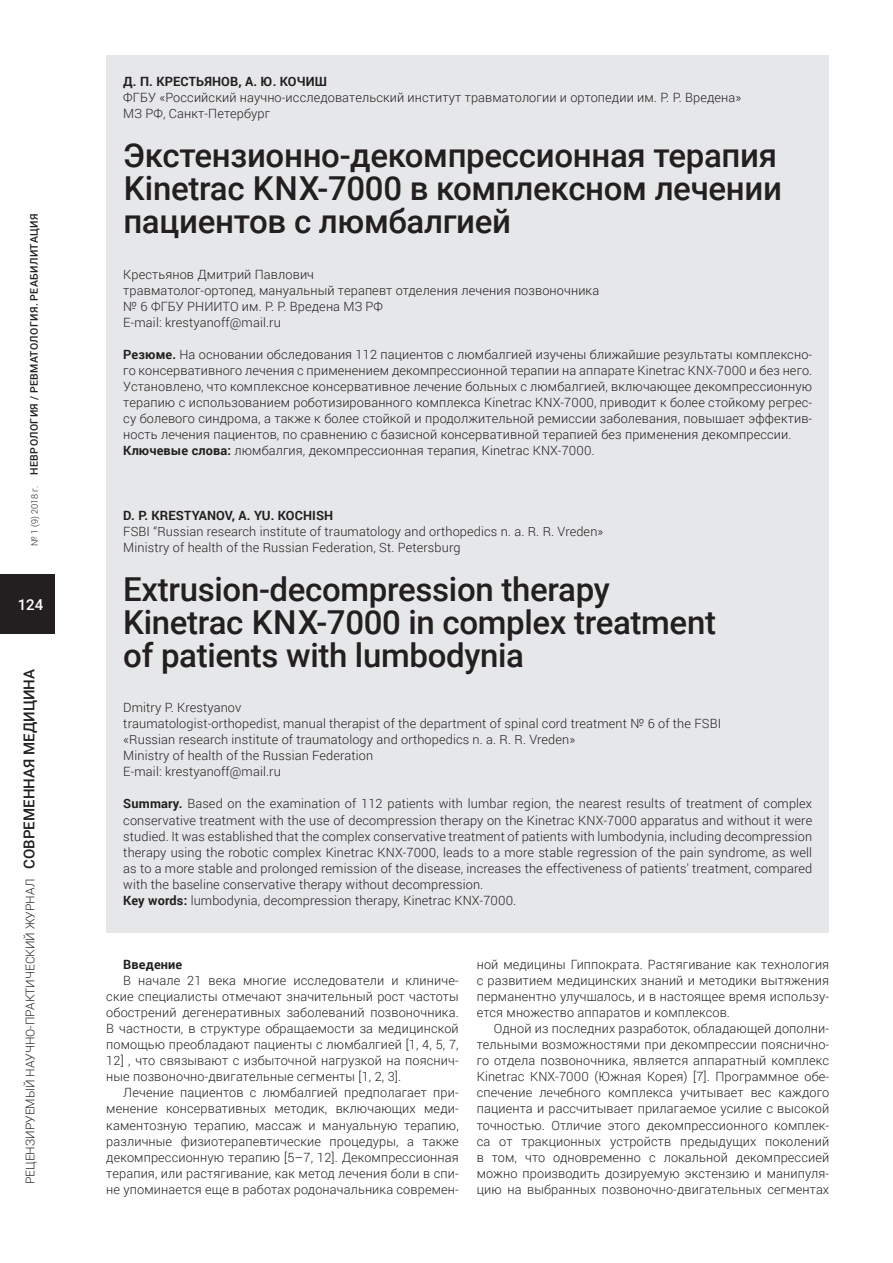
<style>
.page{position:relative;width:893px;height:1263px;background:#fff}
.page>*{position:absolute;margin:0;border:0;box-sizing:border-box;transform-origin:0 0}
.t1{font:500 33px/33px "Roboto";letter-spacing:-.01em;color:#231f20}
.t2{font:500 15px "Roboto";color:#fff}
.TEXT{font:300 12.75px/16px "Roboto";letter-spacing:.01em;color:#231f20;text-align:justify}
.TEXT-2{font:700 12.75px "Roboto";letter-spacing:.01em;color:#231f20}
.t3{font:300 12px "Roboto";color:#231f20}
.t4{font:500 10.5px "Roboto";letter-spacing:.035em;color:#231f20}
.s1{font-weight:300;font-size:9px}
.s2{font-weight:500;font-size:15px}
.s3{font-weight:700}
</style>
<div class="page">
<div style="left:0;top:574px;width:54px;height:60px;background:#231f20"></div>
<div style="left:106px;top:55px;width:723px;height:877px;background:#e6e7e9"></div>
<p class="t4" style="left:27px;top:546px;width:333px;rotate:-90deg"><span class="s1">№ 1 (9) 2018 г.</span> Неврология / Ревматология. Реабилитация</p>
<p class="t2" style="left:18px;top:594px;width:27px">124</p>
<p class="t3" style="left:23px;top:1184px;width:517px;rotate:-90deg">РЕЦЕНЗИРУЕМЫЙ НАУЧНО-ПРАКТИЧЕСКИЙ ЖУРНАЛ <span class="s2">СОВРЕМЕННАЯ МЕДИЦИНА</span></p>
<p class="TEXT-2" style="left:123px;top:74px;width:205px">Д. П. КРЕСТЬЯНОВ, А. Ю. КОЧИШ</p>
<p class="TEXT" style="left:123px;top:90px;width:619px">ФГБУ «Российский научно-исследовательский институт травматологии и ортопедии им. Р. Р. Вредена»</p>
<p class="TEXT" style="left:123px;top:106px;width:148px">МЗ РФ, Санкт-Петербург</p>
<p class="t1" style="left:123px;top:138px;width:660px">Экстензионно-декомпрессионная терапия kinetrac knx-7000 в комплексном лечении пациентов с люмбалгией</p>
<p class="TEXT" style="left:123px;top:266px;width:192px">Крестьянов Дмитрий Павлович</p>
<p class="TEXT" style="left:123px;top:282px;width:477px">травматолог-ортопед, мануальный терапевт отделения лечения позвоночника</p>
<p class="TEXT" style="left:123px;top:298px;width:261px">№ 6 ФГБУ РНИИТО им. Р. Р. Вредена МЗ РФ</p>
<p class="TEXT" style="left:123px;top:314px;width:159px">E-mail: krestyanoff@mail.ru</p>
<p class="TEXT" style="left:123px;top:347px;width:690px"><span class="s3">РЕЗЮМЕ.</span> На основании обследования 112 пациентов с люмбалгией изучены ближайшие результаты комплексно&shy;го консервативного лечения с применением декомпрессионной терапии на аппарате Kinetrac KNX-7000 и без него.<br>Установлено, что комплексное консервативное лечение больных с люмбалгией, включающее декомпрессионную терапию с использованием роботизированного комплекса Kinetrac KNX-7000, приводит к более стойкому регрес&shy;су болевого синдрома, а также к более стойкой и продолжительной ремиссии заболевания, повышает эффектив&shy;ность лечения пациентов, по сравнению с базисной консервативной терапией без применения декомпрессии.</p>
<p class="TEXT" style="left:123px;top:443px;width:473px"><span class="s3">КЛЮЧЕВЫЕ СЛОВА:</span> люмбалгия, декомпрессионная терапия, Kinetrac KNX-7000.</p>
<p class="TEXT-2" style="left:123px;top:507px;width:211px">D. P. KRESTYANOV, A. YU. KOCHISH</p>
<p class="TEXT" style="left:123px;top:523px;width:481px">FSBI “Russian research institute of traumatology and orthopedics n. a. R. R. Vreden»</p>
<p class="TEXT" style="left:123px;top:539px;width:339px">Ministry of health of the Russian Federation, St. Petersburg</p>
<p class="t1" style="left:123px;top:571px;width:488px">Extrusion-decompression therapy</p>
<p class="t1" style="left:123px;top:604px;width:594px">Kinetrac knx-7000 in complex treatment</p>
<p class="t1" style="left:123px;top:637px;width:402px">of patients with lumbodynia</p>
<p class="TEXT" style="left:123px;top:700px;width:120px">Dmitry P. Krestyanov</p>
<p class="TEXT" style="left:123px;top:716px;width:599px">traumatologist-orthopedist, manual therapist of the department of spinal cord treatment № 6 of the FSBI</p>
<p class="TEXT" style="left:123px;top:732px;width:453px">«Russian research institute of traumatology and orthopedics n. a. R. R. Vreden»</p>
<p class="TEXT" style="left:123px;top:748px;width:251px">Ministry of health of the Russian Federation</p>
<p class="TEXT" style="left:123px;top:764px;width:159px">E-mail: krestyanoff@mail.ru</p>
<p class="TEXT" style="left:123px;top:796px;width:690px"><span class="s3">SUMMARY.</span> Based on the examination of 112 patients with lumbar region, the nearest results of treatment of complex conservative treatment with the use of decompression therapy on the Kinetrac KNX-7000 apparatus and without it were studied. It was established that the complex conservative treatment of patients with lumbodynia, including decompression therapy using the robotic complex Kinetrac KNX-7000, leads to a more stable regression of the pain syndrome, as well as to a more stable and prolonged remission of the disease, increases the effectiveness of patients' treatment, compared with the baseline conservative therapy without decompression.</p>
<p class="TEXT" style="left:123px;top:892px;width:394px"><span class="s3">KEY WORDS:</span> lumbodynia, decompression therapy, Kinetrac KNX-7000.</p>
<p class="TEXT-2" style="left:123px;top:957px;width:60px">ВВЕДЕНИЕ</p>
<p class="TEXT" style="left:106px;top:973px;width:354px;text-indent:17px">В начале 21 века многие исследователи и клиниче&shy;ские специалисты отмечают значительный рост частоты обострений дегенеративных заболеваний позвоночника.<br>В частности, в структуре обращаемости за медицинской помощью преобладают пациенты с люмбалгией [1, 4, 5, 7, 12] , что связывают с избыточной нагрузкой на пояснич&shy;ные позвоночно-двигательные сегменты [1, 2, 3].</p>
<p class="TEXT" style="left:106px;top:1085px;width:354px;text-indent:17px">Лечение пациентов с люмбалгией предполагает при&shy;менение консервативных методик, включающих меди&shy;каментозную терапию, массаж и мануальную терапию, различные физиотерапевтические процедуры, а также декомпрессионную терапию [5–7, 12]. Декомпрессионная терапия, или растягивание, как метод лечения боли в спи&shy;не упоминается еще в работах родоначальника современ-</p>
<p class="TEXT" style="left:477px;top:956px;width:354px">ной медицины Гиппократа. Растягивание как технология с развитием медицинских знаний и методики вытяжения перманентно улучшалось, и в настоящее время использу&shy;ется множество аппаратов и комплексов.</p>
<p class="TEXT" style="left:477px;top:1021px;width:354px;text-indent:17px">Одной из последних разработок, обладающей дополни&shy;тельными возможностями при декомпрессии пояснично&shy;го отдела позвоночника, является аппаратный комплекс Kinetrac KNX-7000 (Южная Корея) [7]. Программное обе&shy;спечение лечебного комплекса учитывает вес каждого пациента и рассчитывает прилагаемое усилие с высокой точностью. Отличие этого декомпрессионного комплек&shy;са от тракционных устройств предыдущих поколений в том, что одновременно с локальной декомпрессией можно производить дозируемую экстензию и манипуля&shy;цию на выбранных позвоночно-двигательных сегментах</p>
</div>
